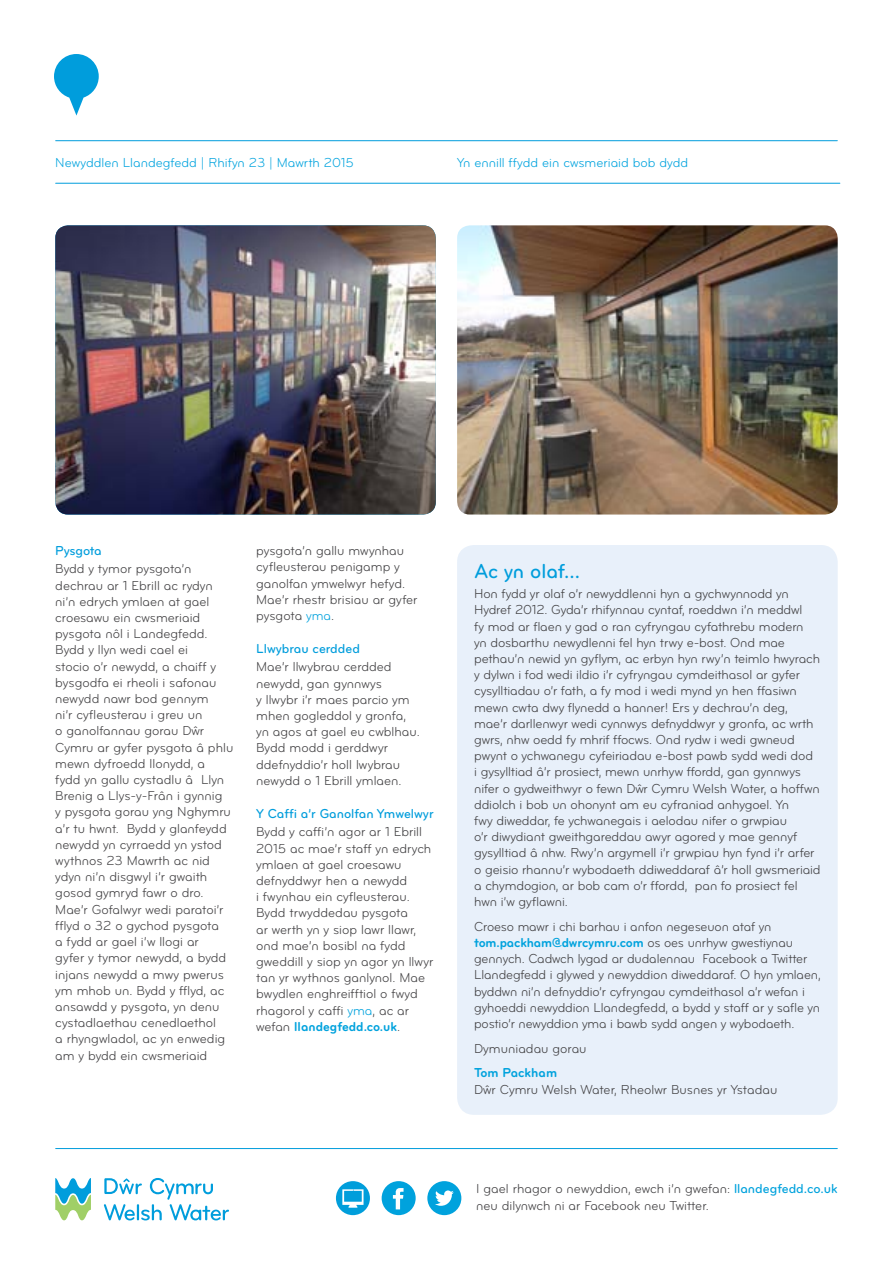
<style>
.page{position:relative;width:893px;height:1263px;background:#fff}
.page>*{position:absolute;margin:0;border:0;box-sizing:border-box;transform-origin:0 0}
.t1{font:21px "Bryant Pro Medium Alternate";letter-spacing:-.005em;color:#009ddc}
.t2{font:13.5px/16.2px "Bryant Pro Regular Alternate";letter-spacing:-.01em;color:#414042}
.t3{font:13.5px/16.2px "Bryant Pro Regular Alternate";letter-spacing:-.01em;color:#414042;scale:.96 1}
.t4{font:13.5px "Bryant Pro Regular Alternate";color:#00a3de}
.t5{font:13.5px "Bryant Pro Medium Alternate";color:#009ddc}
.t6{font:13.5px "Bryant Pro Bold Alternate";letter-spacing:-.01em;color:#00a2dd;scale:.96 1}
.t7{font:13.5px "Bryant Pro Bold Alternate";letter-spacing:-.01em;color:#00a2dd}
.s1{color:#00a2dd}
.s2{font-family:"Bryant Pro Regular Alternate";color:#414042}
.s3{font-family:"Bryant Pro Medium Alternate";color:#00a2dd}
</style>
<div class="page">
<hr style="left:56px;top:140px;width:781px;height:1px;background:#009ddc">
<svg style="left:54px;top:54px;width:45px;height:62px"></svg>
<hr style="left:56px;top:183px;width:784px;height:1px;background:#009ddc">
<svg style="left:55px;top:1178px;width:36px;height:42px"></svg>
<svg style="left:104px;top:1178px;width:125px;height:42px"></svg>
<hr style="left:56px;top:1148px;width:781px;height:1px;background:#009ddc">
<svg style="left:336px;top:1181px;width:34px;height:34px"></svg>
<svg style="left:382px;top:1181px;width:34px;height:34px"></svg>
<svg style="left:427px;top:1181px;width:34px;height:34px"></svg>
<div style="left:457px;top:545px;width:381px;height:570px;background:#e8f0fa;border-radius:17px"></div>
<img style="left:55px;top:225px;width:381px;height:289px">
<img style="left:457px;top:225px;width:381px;height:289px">
<p class="t4" style="left:55px;top:155px;width:300px">Newyddlen Llandegfedd | Rhifyn 23 | Mawrth 2015</p>
<p class="t4" style="left:457px;top:155px;width:233px">Yn ennill ffydd ein cwsmeriaid bob dydd</p>
<p class="t5" style="left:55px;top:543px;width:48px">Pysgota</p>
<p class="t2" style="left:55px;top:561px;width:180px">Bydd y tymor pysgota’n dechrau ar 1 Ebrill ac rydyn ni’n edrych ymlaen at gael croesawu ein cwsmeriaid pysgota nôl i Landegfedd.<br>Bydd y llyn wedi cael ei<br>stocio o’r newydd, a chaiff y bysgodfa ei rheoli i safonau newydd nawr bod gennym<br>ni’r cyfleusterau i greu un<br>o ganolfannau gorau Dŵr<br>Cymru ar gyfer pysgota â phlu mewn dyfroedd llonydd, a fydd yn gallu cystadlu â Llyn<br>Brenig a Llys-y-Frân i gynnig<br>y pysgota gorau yng Nghymru a’r tu hwnt. Bydd y glanfeydd newydd yn cyrraedd yn ystod wythnos 23 Mawrth ac nid ydyn ni’n disgwyl i’r gwaith gosod gymryd fawr o dro.<br>Mae’r Gofalwyr wedi paratoi’r fflyd o 32 o gychod pysgota<br>a fydd ar gael i’w llogi ar<br>gyfer y tymor newydd, a bydd injans newydd a mwy pwerus ym mhob un. Bydd y fflyd, ac ansawdd y pysgota, yn denu cystadlaethau cenedlaethol<br>a rhyngwladol, ac yn enwedig am y bydd ein cwsmeriaid</p>
<p class="t2" style="left:256px;top:543px;width:163px">pysgota’n gallu mwynhau cyfleusterau penigamp y ganolfan ymwelwyr hefyd.<br>Mae’r rhestr brisiau ar gyfer pysgota <span class="s1">yma</span>.</p>
<p class="t5" style="left:256px;top:641px;width:105px">Llwybrau cerdded</p>
<p class="t2" style="left:256px;top:659px;width:165px">Mae’r llwybrau cerdded newydd, gan gynnwys<br>y llwybr i’r maes parcio ym mhen gogleddol y gronfa, yn agos at gael eu cwblhau.<br>Bydd modd i gerddwyr ddefnyddio’r holl lwybrau newydd o 1 Ebrill ymlaen.</p>
<p class="t5" style="left:256px;top:806px;width:179px">Y Caffi a’r Ganolfan Ymwelwyr</p>
<p class="t2" style="left:256px;top:824px;width:179px">Bydd y caffi’n agor ar 1 Ebrill<br>2015 ac mae’r staff yn edrych ymlaen at gael croesawu defnyddwyr hen a newydd<br>i fwynhau ein cyfleusterau.<br>Bydd trwyddedau pysgota<br>ar werth yn y siop lawr llawr, ond mae’n bosibl na fydd gweddill y siop yn agor yn llwyr tan yr wythnos ganlynol. Mae bwydlen enghreifftiol o fwyd rhagorol y caffi <span class="s1">yma</span>, ac ar</p>
<p class="t7" style="left:256px;top:1019px;width:146px"><span class="s2">wefan</span> llandegfedd.co.uk<span class="s2">.</span></p>
<h1 class="t1" style="left:474px;top:560px;width:107px">Ac yn olaf...</h1>
<p class="t2" style="left:474px;top:586px;width:348px">Hon fydd yr olaf o’r newyddlenni hyn a gychwynnodd yn Hydref 2012. Gyda’r rhifynnau cyntaf, roeddwn i’n meddwl<br>fy mod ar flaen y gad o ran cyfryngau cyfathrebu modern<br>yn dosbarthu newydlenni fel hyn trwy e-bost. Ond mae pethau’n newid yn gyflym, ac erbyn hyn rwy’n teimlo hwyrach y dylwn i fod wedi ildio i’r cyfryngau cymdeithasol ar gyfer cysylltiadau o’r fath, a fy mod i wedi mynd yn hen ffasiwn mewn cwta dwy flynedd a hanner! Ers y dechrau’n deg, mae’r darllenwyr wedi cynnwys defnyddwyr y gronfa, ac wrth gwrs, nhw oedd fy mhrif ffocws. Ond rydw i wedi gwneud pwynt o ychwanegu cyfeiriadau e-bost pawb sydd wedi dod<br>i gysylltiad â’r prosiect, mewn unrhyw ffordd, gan gynnwys nifer o gydweithwyr o fewn Dŵr Cymru Welsh Water, a hoffwn ddiolch i bob un ohonynt am eu cyfraniad anhygoel. Yn<br>fwy diweddar, fe ychwanegais i aelodau nifer o grwpiau<br>o’r diwydiant gweithgareddau awyr agored y mae gennyf gysylltiad â nhw. Rwy’n argymell i’r grwpiau hyn fynd i’r arfer o geisio rhannu’r wybodaeth ddiweddaraf â’r holl gwsmeriaid a chymdogion, ar bob cam o’r ffordd, pan fo prosiect fel hwn i’w gyflawni.</p>
<p class="t3" style="left:474px;top:918px;width:311px">Croeso mawr i chi barhau i anfon negeseuon ataf yn</p>
<p class="t6" style="left:474px;top:935px;width:334px">tom.packham@dwrcymru.com <span class="s2">os oes unrhyw gwestiynau</span></p>
<p class="t3" style="left:474px;top:951px;width:362px">gennych. Cadwch lygad ar dudalennau Facebook a Twitter Llandegfedd i glywed y newyddion diweddaraf. O hyn ymlaen, byddwn ni’n defnyddio’r cyfryngau cymdeithasol a’r wefan i gyhoeddi newyddion Llandegfedd, a bydd y staff ar y safle yn postio’r newyddion yma i bawb sydd angen y wybodaeth.</p>
<p class="t2" style="left:474px;top:1040px;width:114px">Dymuniadau gorau</p>
<p class="t7" style="left:474px;top:1066px;width:85px">Tom Packham</p>
<p class="t2" style="left:474px;top:1081px;width:305px">Dŵr Cymru Welsh Water, Rheolwr Busnes yr Ystadau</p>
<p class="t2" style="left:476px;top:1181px;width:363px">I gael rhagor o newyddion, ewch i’n gwefan: <span class="s3">llandegfedd.co.uk </span>neu dilynwch ni ar Facebook neu Twitter.</p>
</div>
